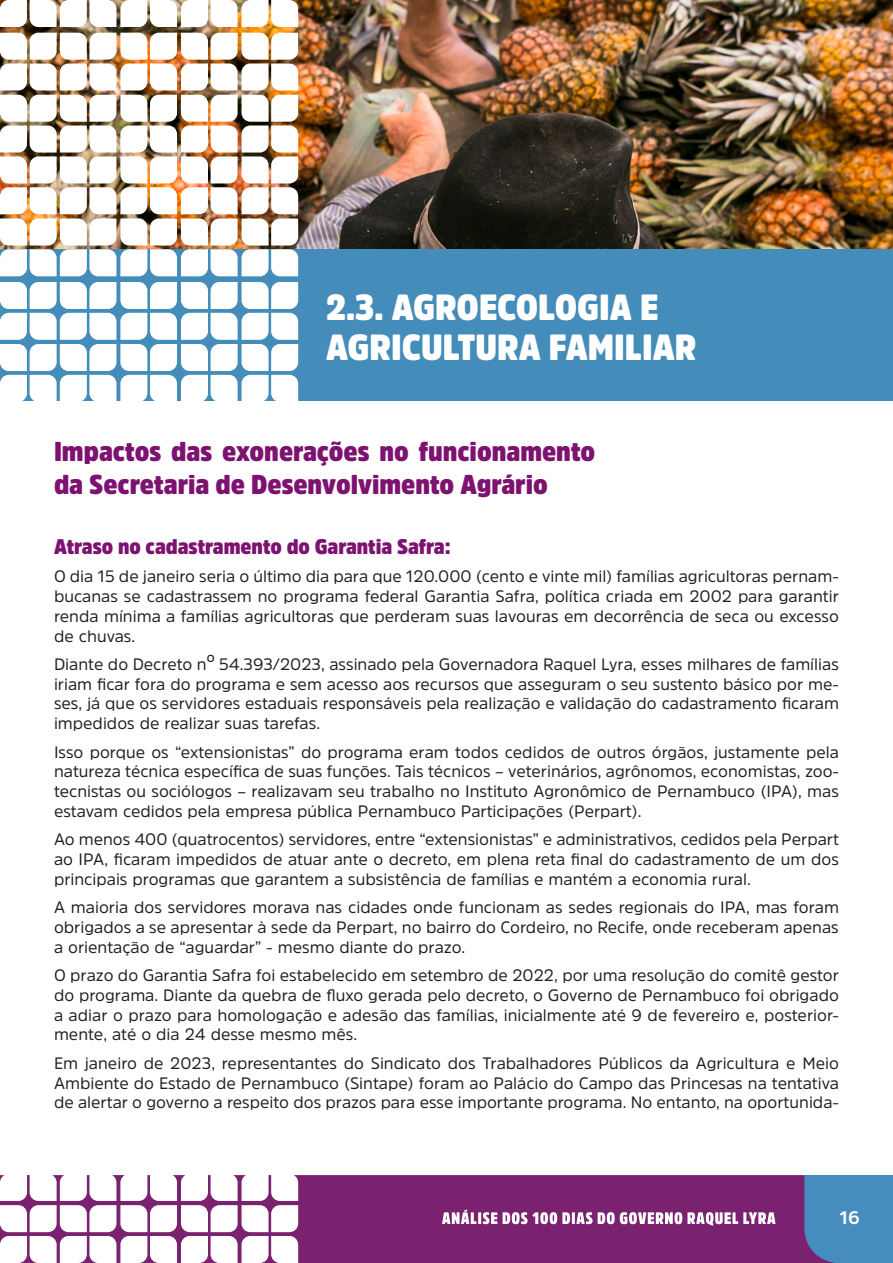
<style>
.page{position:relative;width:893px;height:1263px;background:#fff}
.page>*{position:absolute;margin:0;border:0;box-sizing:border-box;transform-origin:0 0}
.t1{font:900 36px/40.2px "Amsi Pro Narw";color:#fff}
.t2{font:900 27px/32.4px "Amsi Pro Narw";color:#7d1270}
.t3{font:900 21px "Amsi Pro Narw";color:#7d1270}
.t4{font:700 18px "Amsi Pro";color:#fff}
.t5{font:16.5px/19.8px "Amsi Pro";color:#231f20;text-align:justify}
</style>
<div class="page">
<svg style="left:0;top:1175px;width:804px;height:88px;fill:#7a2170"></svg>
<div style="left:804px;top:1175px;width:89px;height:88px;background:#458cbf"></div>
<svg style="left:442px;top:1210px;width:55px;height:14px"></svg>
<svg style="left:503px;top:1212px;width:272px;height:13px"></svg>
<img style="left:0;top:0;width:893px;height:249px">
<div style="left:0;top:249px;width:893px;height:152px;background:#448cba"></div>
<svg style="left:0;top:0;width:298px;height:27px"></svg>
<img style="left:0;top:33px;width:298px;height:243px">
<svg style="left:0;top:282px;width:298px;height:119px"></svg>
<h1 class="t1" style="left:326px;top:286px;width:372px">2.3. AGROECOLOGIA E<br>AGRICULTURA FAMILIAR</h1>
<h2 class="t2" style="left:54px;top:435px;width:543px">Impactos das exonerações no funcionamento da Secretaria de Desenvolvimento Agrário</h2>
<p class="t3" style="left:54px;top:532px;width:398px">Atraso no cadastramento do Garantia Safra:</p>
<p class="t5" style="left:54px;top:566px;width:786px">O dia 15 de janeiro seria o último dia para que 120.000 (cento e vinte mil) famílias agricultoras pernam&shy;bucanas se cadastrassem no programa federal Garantia Safra, política criada em 2002 para garantir renda mínima a famílias agricultoras que perderam suas lavouras em decorrência de seca ou excesso de chuvas.</p>
<p class="t5" style="left:54px;top:654px;width:786px">Diante do Decreto nº 54.393/2023, assinado pela Governadora Raquel Lyra, esses milhares de famílias iriam ficar fora do programa e sem acesso aos recursos que asseguram o seu sustento básico por me&shy;ses, já que os servidores estaduais responsáveis pela realização e validação do cadastramento ficaram impedidos de realizar suas tarefas.</p>
<p class="t5" style="left:54px;top:741px;width:786px">Isso porque os “extensionistas” do programa eram todos cedidos de outros órgãos, justamente pela natureza técnica específica de suas funções. Tais técnicos – veterinários, agrônomos, economistas, zoo&shy;tecnistas ou sociólogos – realizavam seu trabalho no Instituto Agronômico de Pernambuco (IPA), mas estavam cedidos pela empresa pública Pernambuco Participações (Perpart).</p>
<p class="t5" style="left:54px;top:829px;width:786px">Ao menos 400 (quatrocentos) servidores, entre “extensionistas” e administrativos, cedidos pela Perpart ao IPA, ficaram impedidos de atuar ante o decreto, em plena reta final do cadastramento de um dos principais programas que garantem a subsistência de famílias e mantém a economia rural.</p>
<p class="t5" style="left:54px;top:897px;width:787px">A maioria dos servidores morava nas cidades onde funcionam as sedes regionais do IPA, mas foram obrigados a se apresentar à sede da Perpart, no bairro do Cordeiro, no Recife, onde receberam apenas a orientação de “aguardar” - mesmo diante do prazo.</p>
<p class="t5" style="left:54px;top:965px;width:786px">O prazo do Garantia Safra foi estabelecido em setembro de 2022, por uma resolução do comitê gestor do programa. Diante da quebra de fluxo gerada pelo decreto, o Governo de Pernambuco foi obrigado a adiar o prazo para homologação e adesão das famílias, inicialmente até 9 de fevereiro e, posterior&shy;mente, até o dia 24 desse mesmo mês.</p>
<p class="t5" style="left:54px;top:1053px;width:786px">Em janeiro de 2023, representantes do Sindicato dos Trabalhadores Públicos da Agricultura e Meio Ambiente do Estado de Pernambuco (Sintape) foram ao Palácio do Campo das Princesas na tentativa de alertar o governo a respeito dos prazos para esse importante programa. No entanto, na oportunida-</p>
<p class="t4" style="left:839px;top:1206px;width:22px">16</p>
</div>
